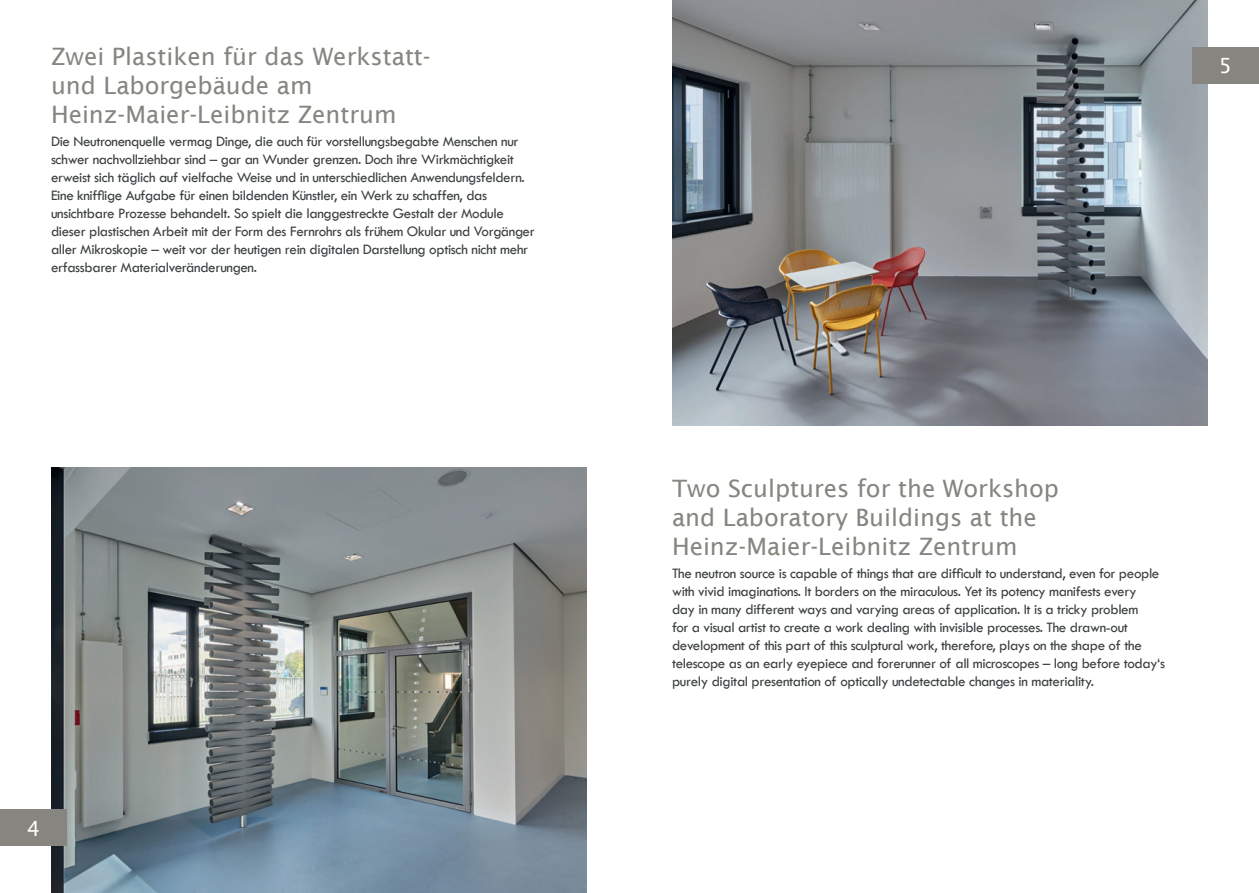
<style>
.page{position:relative;width:1259px;height:893px;background:#fff}
.page>*{position:absolute;margin:0;border:0;box-sizing:border-box;transform-origin:0 0}
.t1{font:24px "Lucida Sans";color:#86857f}
.t2{font:21px "Lucida Sans";color:#fff}
.t3{font:15px/18px "Tw Cen";letter-spacing:-.025em;color:#3b3f41}
</style>
<div class="page">
<img style="left:672px;top:0;width:536px;height:425px">
<img style="left:51px;top:468px;width:536px;height:425px">
<div style="left:1192px;top:47px;width:67px;height:37px;background:#86857f"></div>
<div style="left:0;top:809px;width:67px;height:37px;background:#86857f"></div>
<p class="t1" style="left:51px;top:43px;width:381px">Zwei Plastiken für das Werkstatt-</p>
<p class="t1" style="left:51px;top:72px;width:263px">und Laborgebäude am</p>
<p class="t1" style="left:51px;top:101px;width:347px">Heinz-Maier-Leibnitz Zentrum</p>
<p class="t3" style="left:51px;top:133px;width:475px">Die Neutronenquelle vermag Dinge, die auch für vorstellungsbegabte Menschen nur schwer nachvollziehbar sind – gar an Wunder grenzen. Doch ihre Wirkmächtigkeit erweist sich täglich auf vielfache Weise und in unterschiedlichen Anwendungsfeldern.</p>
<p class="t3" style="left:51px;top:187px;width:485px">Eine knifflige Aufgabe für einen bildenden Künstler, ein Werk zu schaffen, das unsichtbare Prozesse behandelt. So spielt die langgestreckte Gestalt der Module dieser plastischen Arbeit mit der Form des Fernrohrs als frühem Okular und Vorgänger aller Mikroskopie – weit vor der heutigen rein digitalen Darstellung optisch nicht mehr erfassbarer Materialveränderungen.</p>
<p class="t2" style="left:27px;top:816px;width:15px">4</p>
<p class="t2" style="left:1219px;top:54px;width:15px">5</p>
<p class="t1" style="left:672px;top:475px;width:388px">Two Sculptures for the Workshop</p>
<p class="t1" style="left:672px;top:503px;width:366px">and Laboratory Buildings at the</p>
<p class="t1" style="left:672px;top:532px;width:347px">Heinz-Maier-Leibnitz Zentrum</p>
<p class="t3" style="left:672px;top:564px;width:494px">The neutron source is capable of things that are difficult to understand, even for people with vivid imaginations. It borders on the miraculous. Yet its potency manifests every<br>day in many different ways and varying areas of application. It is a tricky problem<br>for a visual artist to create a work dealing with invisible processes. The drawn-out development of this part of this sculptural work, therefore, plays on the shape of the telescope as an early eyepiece and forerunner of all microscopes – long before today‘s purely digital presentation of optically undetectable changes in materiality.</p>
</div>
